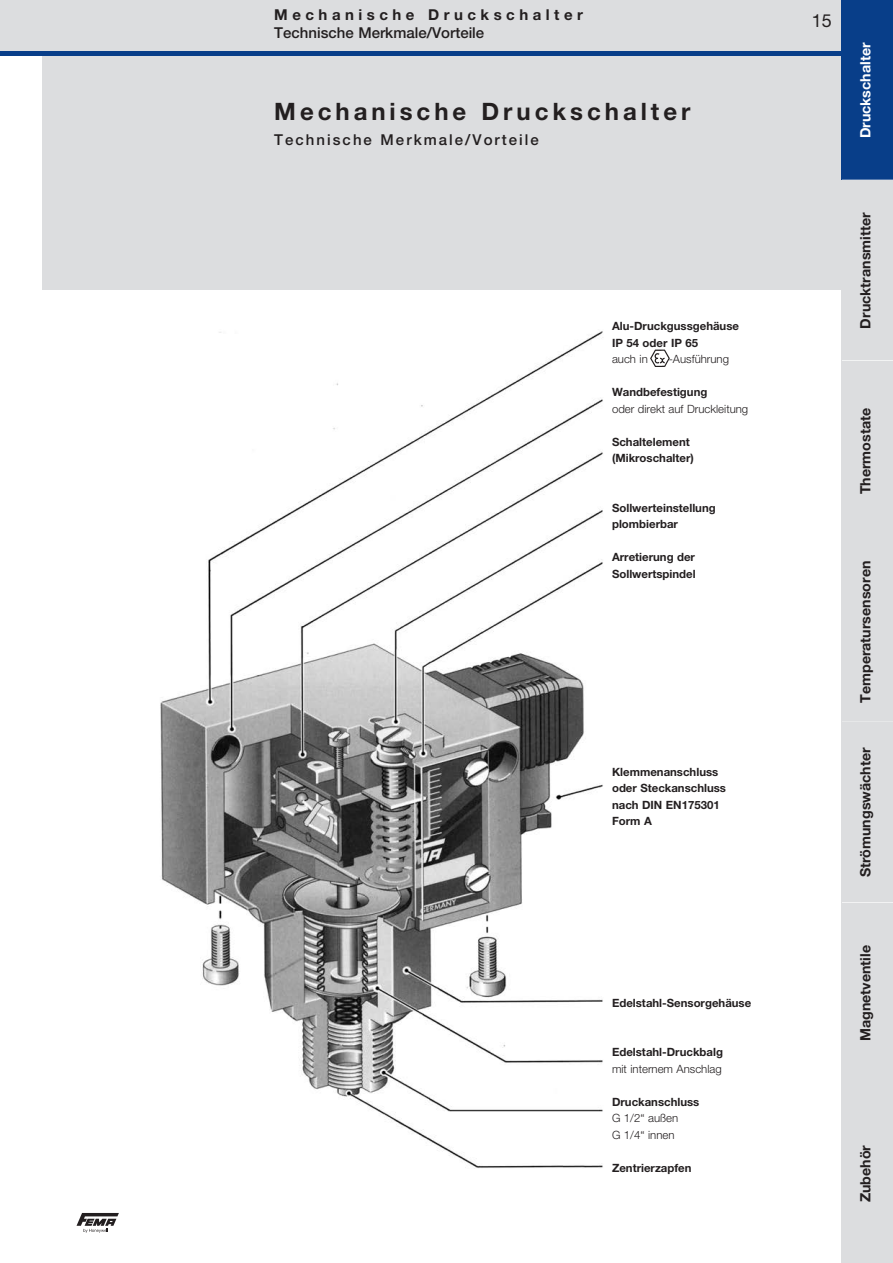
<style>
.page{position:relative;width:893px;height:1263px;background:#fff}
.page>*{position:absolute;margin:0;border:0;box-sizing:border-box;transform-origin:0 0}
.t1{font:700 24px "Helvetica Neue LT Pro";letter-spacing:.165em;color:#231f20}
.t2{font:18px "Helvetica Neue LT Pro";color:#231f20}
.t3{font:500 15px "Helvetica Neue LT Pro";color:#231f20}
.t4{font:500 15px "Helvetica Neue LT Pro";letter-spacing:.135em;color:#231f20}
.t5{font:700 15px "Helvetica Neue LT Pro";letter-spacing:.3em;color:#231f20}
.t6{font:700 14.25px "Helvetica Neue LT Pro";color:#231f20}
.t7{font:700 14.25px "Helvetica Neue LT Pro";color:#fff}
.t8{font:700 11.4px/16.5px "Helvetica Neue LT Pro";color:#231f20}
.t9{font:300 11.4px/16.5px "Helvetica Neue LT Pro";color:#231f20}
</style>
<div class="page">
<div style="left:43px;top:51px;width:850px;height:238px;background:#dcdddf"></div>
<div style="left:43px;top:0;width:799px;height:51px;background:#dcdddf"></div>
<div style="left:0;top:0;width:55px;height:51px;background:#dcdddf"></div>
<div style="left:842px;top:0;width:51px;height:180px;background:#083e89"></div>
<div style="left:842px;top:180px;width:51px;height:181px;background:#dcdddf"></div>
<hr style="left:842px;top:360px;width:51px;height:2px;background:#fff">
<div style="left:842px;top:361px;width:51px;height:180px;background:#dcdddf"></div>
<div style="left:842px;top:542px;width:51px;height:180px;background:#dcdddf"></div>
<div style="left:842px;top:722px;width:51px;height:181px;background:#dcdddf"></div>
<hr style="left:842px;top:902px;width:51px;height:2px;background:#fff">
<div style="left:842px;top:903px;width:51px;height:180px;background:#dcdddf"></div>
<img style="left:650px;top:349px;width:20px;height:18px">
<img style="left:160px;top:331px;width:443px;height:838px">
<div style="left:842px;top:1084px;width:51px;height:179px;background:#dcdddf"></div>
<hr style="left:0;top:51px;width:842px;height:4px;background:#083e89">
<svg style="left:77px;top:1213px;width:42px;height:20px"></svg>
<h3 class="t5" style="left:274px;top:5px;width:310px">Mechanische Druckschalter</h3>
<h3 class="t3" style="left:274px;top:24px;width:211px">Technische Merkmale/Vorteile</h3>
<h1 class="t1" style="left:274px;top:96px;width:418px">Mechanische Druckschalter</h1>
<h3 class="t4" style="left:274px;top:131px;width:266px">Technische Merkmale/Vorteile</h3>
<p class="t8" style="left:612px;top:317px;width:129px">Alu-Druckgussgehäuse<br>IP 54 oder IP 65</p>
<p class="t9" style="left:612px;top:350px;width:37px">auch in</p>
<p class="t9" style="left:669px;top:350px;width:62px">-Ausführung</p>
<p class="t8" style="left:612px;top:383px;width:97px">Wandbefestigung</p>
<p class="t9" style="left:612px;top:400px;width:138px">oder direkt auf Druckleitung</p>
<p class="t8" style="left:612px;top:433px;width:83px">Schaltelement (Mikroschalter)</p>
<p class="t8" style="left:612px;top:499px;width:105px">Sollwerteinstellung plombierbar</p>
<p class="t8" style="left:612px;top:548px;width:85px">Arretierung der<br>Sollwertspindel</p>
<p class="t8" style="left:612px;top:763px;width:116px">Klemmenanschluss oder Steckanschluss nach DIN EN175301<br>Form A</p>
<p class="t8" style="left:612px;top:994px;width:141px">Edelstahl-Sensorgehäuse</p>
<p class="t8" style="left:612px;top:1043px;width:112px">Edelstahl-Druckbalg</p>
<p class="t9" style="left:612px;top:1060px;width:111px">mit internem Anschlag</p>
<p class="t8" style="left:612px;top:1093px;width:89px">Druckanschluss</p>
<p class="t9" style="left:612px;top:1109px;width:68px">G 1/2“ außen<br>G 1/4“ innen</p>
<p class="t8" style="left:612px;top:1159px;width:81px">Zentrierzapfen</p>
<h2 class="t2" style="left:812px;top:10px;width:22px">15</h2>
<p class="t7" style="left:856px;top:138px;width:97px;rotate:-90deg">Druckschalter</p>
<p class="t6" style="left:856px;top:329px;width:118px;rotate:-90deg">Drucktransmitter</p>
<p class="t6" style="left:856px;top:494px;width:88px;rotate:-90deg">Thermostate</p>
<p class="t6" style="left:856px;top:703px;width:144px;rotate:-90deg">Temperatursensoren</p>
<p class="t6" style="left:856px;top:877px;width:131px;rotate:-90deg">Strömungswächter</p>
<p class="t6" style="left:856px;top:1041px;width:98px;rotate:-90deg">Magnetventile</p>
<p class="t6" style="left:856px;top:1202px;width:59px;rotate:-90deg">Zubehör</p>
</div>
